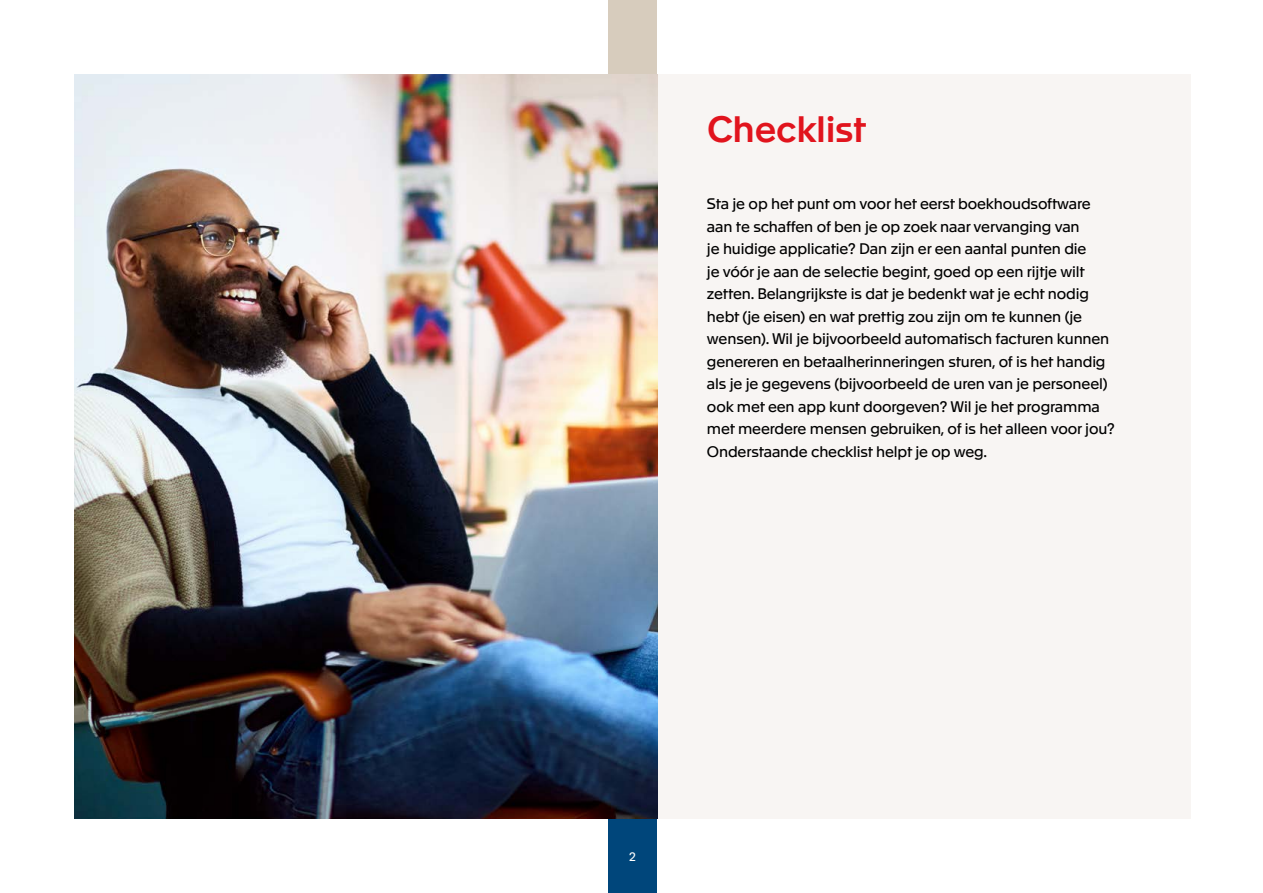
<style>
.page{position:relative;width:1263px;height:893px;background:#fff}
.page>*{position:absolute;margin:0;border:0;box-sizing:border-box;transform-origin:0 0}
.t1{font:500 36px "Apax";letter-spacing:-.01em;color:#e1141d}
.t2{font:15px/22.5px "Apax";letter-spacing:-.01em;color:#000}
.t3{font:12px "Apax";color:#fff}
</style>
<div class="page">
<div style="left:74px;top:74px;width:1117px;height:745px;background:#f8f5f3"></div>
<div style="left:608px;top:0;width:49px;height:74px;background:#d7ccbd"></div>
<div style="left:608px;top:819px;width:49px;height:74px;background:#00467b"></div>
<img style="left:74px;top:74px;width:583px;height:745px">
<h1 class="t1" style="left:707px;top:103px;width:161px">Checklist</h1>
<p class="t2" style="left:707px;top:192px;width:409px">Sta je op het punt om voor het eerst boekhoudsoftware aan te schaffen of ben je op zoek naar vervanging van<br>je huidige applicatie? Dan zijn er een aantal punten die<br>je vóór je aan de selectie begint, goed op een rijtje wilt zetten. Belangrijkste is dat je bedenkt wat je echt nodig hebt (je eisen) en wat prettig zou zijn om te kunnen (je wensen). Wil je bijvoorbeeld automatisch facturen kunnen genereren en betaalherinneringen sturen, of is het handig als je je gegevens (bijvoorbeeld de uren van je personeel) ook met een app kunt doorgeven? Wil je het programma met meerdere mensen gebruiken, of is het alleen voor jou?<br>Onderstaande checklist helpt je op weg.</p>
<p class="t3" style="left:629px;top:848px;width:8px">2</p>
</div>
